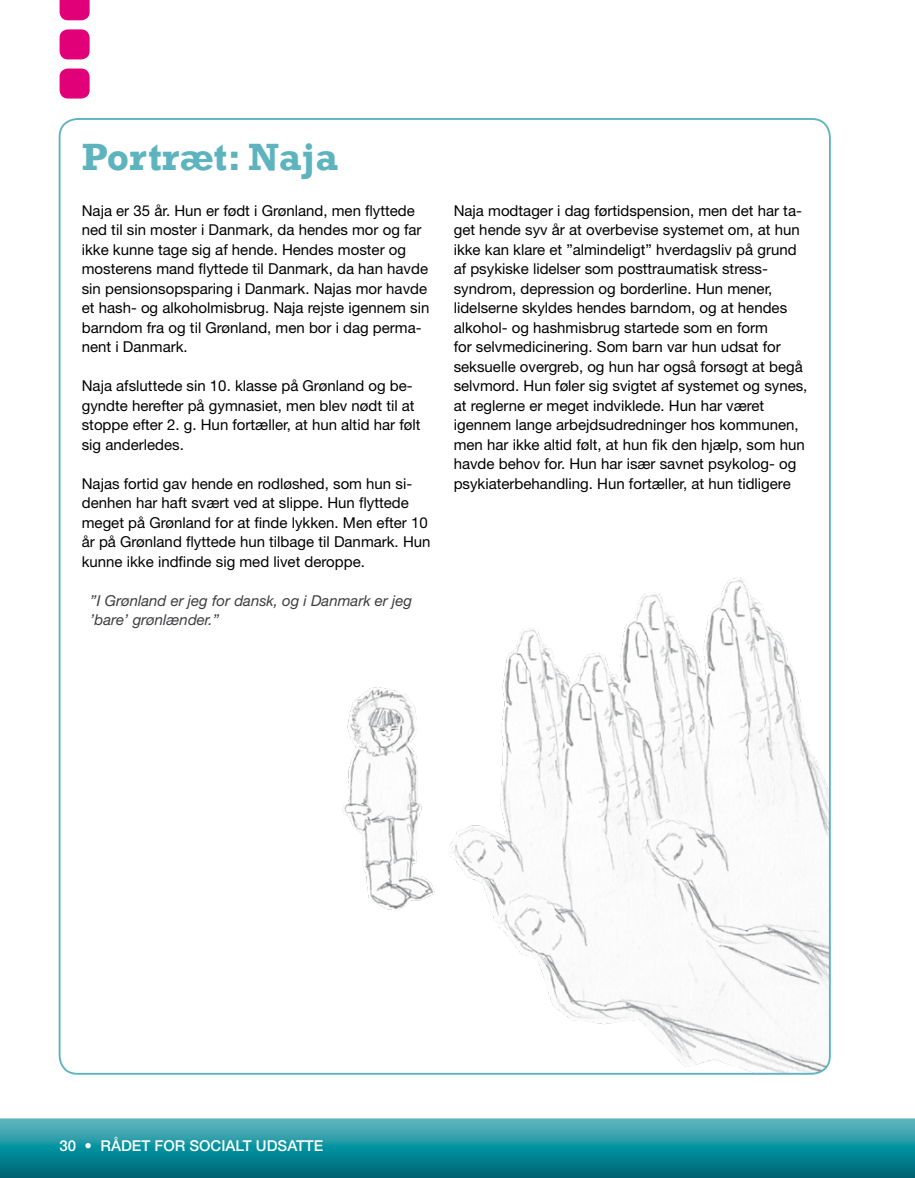
<style>
.page{position:relative;width:915px;height:1178px;background:#fff}
.page>*{position:absolute;margin:0;border:0;box-sizing:border-box;transform-origin:0 0}
.t1{font:700 39px "Rockwell";color:#5eb4be}
.t2{font:15px/19.5px "Helvetica Neue LT Std";color:#000}
.t3{font:italic 15px/19.5px "Helvetica Neue LT Std";color:#3e3d40}
.t4{font:500 15px "Helvetica Neue LT Std";color:#fff}
</style>
<div class="page">
<img style="left:342px;top:577px;width:487px;height:497px">
<svg style="left:60px;top:0;width:30px;height:20px"></svg>
<div style="left:60px;top:29px;width:30px;height:30px;background:#e20079;border-radius:9px"></div>
<div style="left:60px;top:69px;width:30px;height:30px;background:#e20079;border-radius:9px"></div>
<svg style="left:0;top:1118px;width:914px;height:60px;background:#1e8f9c"></svg>
<h1 class="t1" style="left:82px;top:133px;width:258px">Portræt: Naja</h1>
<p class="t2" style="left:82px;top:200px;width:349px">Naja er 35 år. Hun er født i Grønland, men flyttede ned til sin moster i Danmark, da hendes mor og far ikke kunne tage sig af hende. Hendes moster og mosterens mand flyttede til Danmark, da han havde sin pensionsopsparing i Danmark. Najas mor havde et hash- og alkoholmisbrug. Naja rejste igennem sin barndom fra og til Grønland, men bor i dag perma&shy;nent i Danmark.</p>
<p class="t2" style="left:82px;top:376px;width:340px">Naja afsluttede sin 10. klasse på Grønland og be&shy;gyndte herefter på gymnasiet, men blev nødt til at stoppe efter 2. g. Hun fortæller, at hun altid har følt sig anderledes.</p>
<p class="t2" style="left:82px;top:473px;width:350px">Najas fortid gav hende en rodløshed, som hun si&shy;denhen har haft svært ved at slippe. Hun flyttede meget på Grønland for at finde lykken. Men efter 10 år på Grønland flyttede hun tilbage til Danmark. Hun kunne ikke indfinde sig med livet deroppe.</p>
<p class="t3" style="left:90px;top:590px;width:323px">”I Grønland er jeg for dansk, og i Danmark er jeg ’bare’ grønlænder.”</p>
<p class="t2" style="left:453px;top:200px;width:355px">Naja modtager i dag førtidspension, men det har ta&shy;get hende syv år at overbevise systemet om, at hun ikke kan klare et ”almindeligt” hverdagsliv på grund af psykiske lidelser som posttraumatisk stress&shy;syndrom, depression og borderline. Hun mener, lidelserne skyldes hendes barndom, og at hendes alkohol- og hashmisbrug startede som en form<br>for selvmedicinering. Som barn var hun udsat for seksuelle overgreb, og hun har også forsøgt at begå selvmord. Hun føler sig svigtet af systemet og synes, at reglerne er meget indviklede. Hun har været igennem lange arbejdsudredninger hos kommunen, men har ikke altid følt, at hun fik den hjælp, som hun havde behov for. Hun har især savnet psykolog- og psykiaterbehandling. Hun fortæller, at hun tidligere</p>
<p class="t4" style="left:60px;top:1137px;width:265px">30 • RÅDET FOR SOCIALT UDSATTE</p>
</div>
